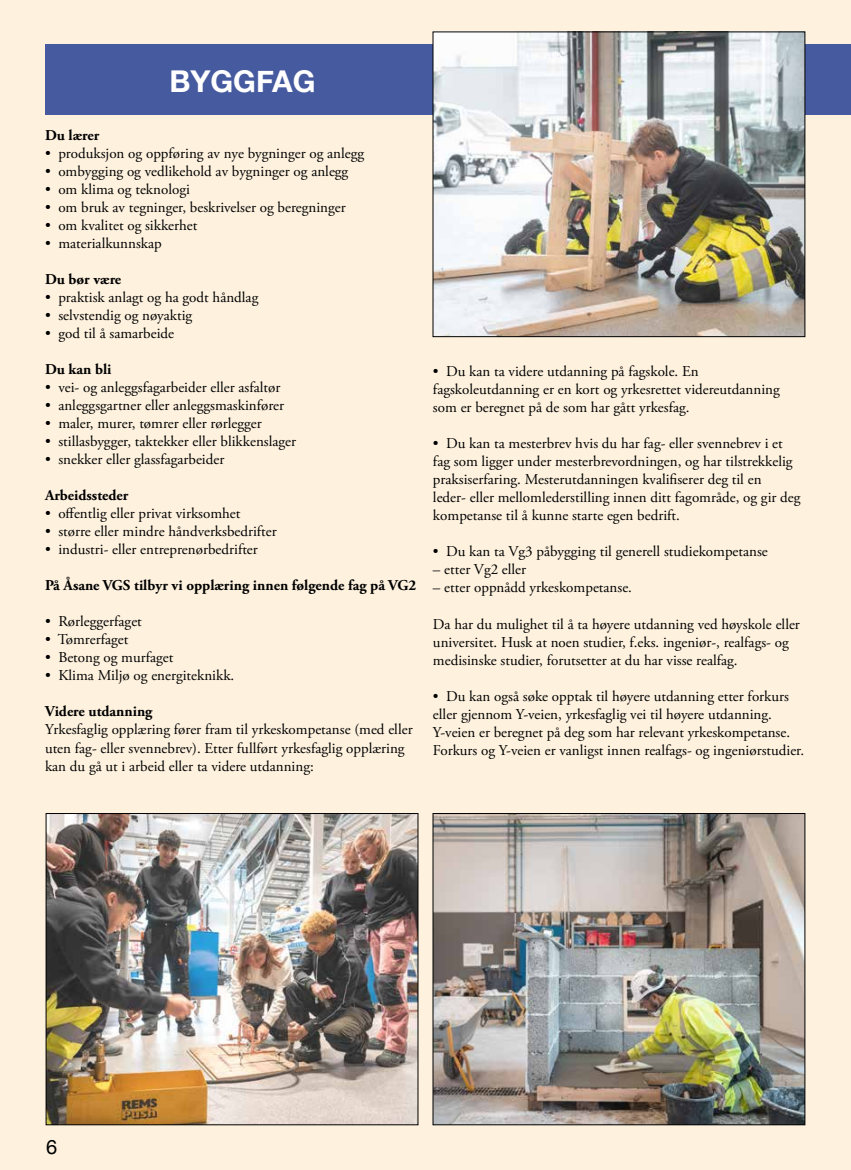
<style>
.page{position:relative;width:851px;height:1170px;background:#fff}
.page>*{position:absolute;margin:0;border:0;box-sizing:border-box;transform-origin:0 0}
.t1{font:700 30px "Helvetica Neue";color:#fff}
.t2{font:20px "Helvetica Neue";color:#000}
.t3{font:15px/18px "Adobe Garamond Pro";color:#000}
.t4{font:700 15px "Adobe Garamond Pro";color:#000}
</style>
<div class="page">
<div style="left:0;top:0;width:850px;height:1169px;background:#fef2df"></div>
<div style="left:45px;top:45px;width:805px;height:70px;background:#465a9f"></div>
<img style="left:435px;top:34px;width:368px;height:301px">
<div style="left:433px;top:32px;width:372px;height:305px;border:1px solid #000"></div>
<img style="left:48px;top:815px;width:368px;height:307px">
<div style="left:46px;top:813px;width:372px;height:311px;border:1px solid #000"></div>
<img style="left:435px;top:815px;width:368px;height:307px">
<div style="left:433px;top:813px;width:372px;height:311px;border:1px solid #000"></div>
<h1 class="t1" style="left:169px;top:58px;width:148px">BYGGFAG</h1>
<p class="t4" style="left:45px;top:127px;width:56px">Du lærer</p>
<p class="t3" style="left:45px;top:145px;width:320px">• produksjon og oppføring av nye bygninger og anlegg</p>
<p class="t3" style="left:45px;top:163px;width:305px">• ombygging og vedlikehold av bygninger og anlegg</p>
<p class="t3" style="left:45px;top:181px;width:146px">• om klima og teknologi</p>
<p class="t3" style="left:45px;top:199px;width:302px">• om bruk av tegninger, beskrivelser og beregninger</p>
<p class="t3" style="left:45px;top:217px;width:154px">• om kvalitet og sikkerhet</p>
<p class="t3" style="left:45px;top:235px;width:118px">• materialkunnskap</p>
<p class="t4" style="left:45px;top:271px;width:78px">Du bør være</p>
<p class="t3" style="left:45px;top:289px;width:215px">• praktisk anlagt og ha godt håndlag</p>
<p class="t3" style="left:45px;top:307px;width:149px">• selvstendig og nøyaktig</p>
<p class="t3" style="left:45px;top:325px;width:131px">• god til å samarbeide</p>
<p class="t4" style="left:45px;top:361px;width:68px">Du kan bli</p>
<p class="t3" style="left:45px;top:379px;width:237px">• vei- og anleggsfagarbeider eller asfaltør</p>
<p class="t3" style="left:45px;top:397px;width:241px">• anleggsgartner eller anleggsmaskinfører</p>
<p class="t3" style="left:45px;top:415px;width:218px">• maler, murer, tømrer eller rørlegger</p>
<p class="t3" style="left:45px;top:433px;width:252px">• stillasbygger, taktekker eller blikkenslager</p>
<p class="t3" style="left:45px;top:451px;width:181px">• snekker eller glassfagarbeider</p>
<p class="t4" style="left:45px;top:487px;width:85px">Arbeidssteder</p>
<p class="t3" style="left:45px;top:505px;width:197px">• offentlig eller privat virksomhet</p>
<p class="t3" style="left:45px;top:523px;width:233px">• større eller mindre håndverksbedrifter</p>
<p class="t3" style="left:45px;top:541px;width:214px">• industri- eller entreprenørbedrifter</p>
<p class="t4" style="left:45px;top:577px;width:372px">På Åsane VGS tilbyr vi opplæring innen følgende fag på VG2</p>
<p class="t3" style="left:45px;top:613px;width:98px">• Rørleggerfaget</p>
<p class="t3" style="left:45px;top:631px;width:85px">• Tømrerfaget</p>
<p class="t3" style="left:45px;top:649px;width:130px">• Betong og murfaget</p>
<p class="t3" style="left:45px;top:667px;width:191px">• Klima Miljø og energiteknikk.</p>
<p class="t4" style="left:45px;top:703px;width:109px">Videre utdanning</p>
<p class="t3" style="left:45px;top:721px;width:369px">Yrkesfaglig opplæring fører fram til yrkeskompetanse (med eller uten fag- eller svennebrev). Etter fullført yrkesfaglig opplæring kan du gå ut i arbeid eller ta videre utdanning:</p>
<p class="t3" style="left:433px;top:363px;width:348px">• Du kan ta videre utdanning på fagskole. En fagskoleutdanning er en kort og yrkesrettet videreutdanning som er beregnet på de som har gått yrkesfag.</p>
<p class="t3" style="left:433px;top:435px;width:369px">• Du kan ta mesterbrev hvis du har fag- eller svennebrev i et fag som ligger under mesterbrevordningen, og har tilstrekkelig praksiserfaring. Mesterutdanningen kvalifiserer deg til en<br>leder- eller mellomlederstilling innen ditt fagområde, og gir deg kompetanse til å kunne starte egen bedrift.</p>
<p class="t3" style="left:433px;top:543px;width:336px">• Du kan ta Vg3 påbygging til generell studiekompetanse</p>
<p class="t3" style="left:433px;top:561px;width:95px">– etter Vg2 eller</p>
<p class="t3" style="left:433px;top:579px;width:200px">– etter oppnådd yrkeskompetanse.</p>
<p class="t3" style="left:433px;top:615px;width:368px">Da har du mulighet til å ta høyere utdanning ved høyskole eller universitet. Husk at noen studier, f.eks. ingeniør-, realfags- og medisinske studier, forutsetter at du har visse realfag.</p>
<p class="t3" style="left:433px;top:687px;width:372px">• Du kan også søke opptak til høyere utdanning etter forkurs eller gjennom Y-veien, yrkesfaglig vei til høyere utdanning.<br>Y-veien er beregnet på deg som har relevant yrkeskompetanse.<br>Forkurs og Y-veien er vanligst innen realfags- og ingeniørstudier.</p>
<h2 class="t2" style="left:46px;top:1132px;width:13px">6</h2>
</div>
